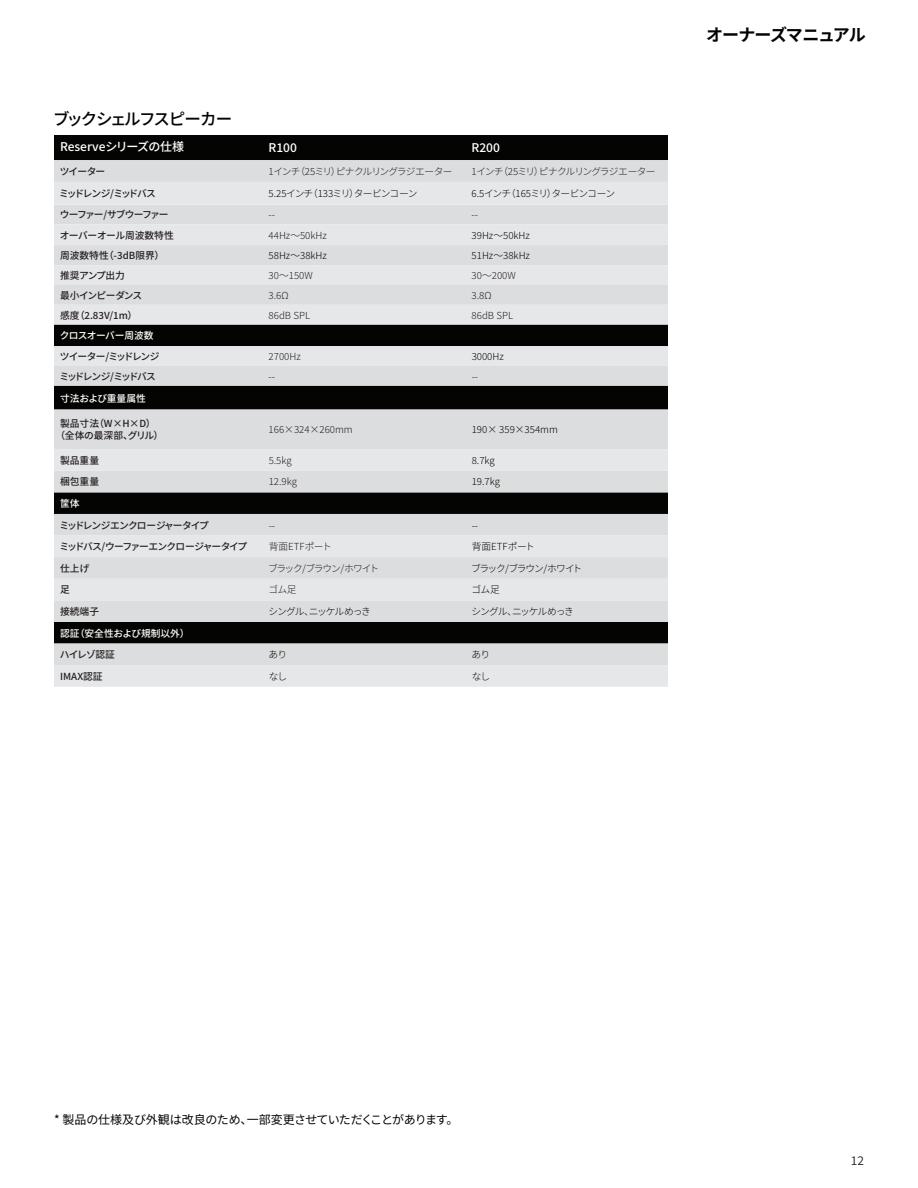
<style>
.page{position:relative;width:918px;height:1188px;background:#fff}
.page>*{position:absolute;margin:0;border:0;box-sizing:border-box;transform-origin:0 0}
.t1{font:700 16.95px "Source Han Sans JP";letter-spacing:-.06em;color:#040503}
.t2{font:500 16.5px "Source Han Sans JP";letter-spacing:-.09em;color:#040503}
.t3{font:12px "Source Han Sans JP";letter-spacing:-.02em;color:#040503}
.t4{font:500 12px "Source Han Sans JP";color:#fff}
.t5{font:12px "Source Han Sans JP";color:#231f20}
.t6{font:300 9.75px "Source Han Sans JP";color:#231f20}
.t7{font:500 9.75px "Source Han Sans JP";letter-spacing:-.07em;color:#231f20}
.t8{font:300 9.75px "Source Han Sans JP";color:#040503}
.t9{font:300 9.75px "Source Han Sans JP";letter-spacing:-.075em;color:#231f20}
.t10{font:500 9.75px/11.7px "Source Han Sans JP";color:#231f20;text-align:center}
.t11{font:300 9.75px "Source Han Sans JP";letter-spacing:-.02em;color:#040503}
.t12{font:500 9.75px "Source Han Sans JP";letter-spacing:-.095em;color:#231f20}
.t13{font:500 9.75px "Source Han Sans JP";letter-spacing:-.015em;color:#fff}
.t14{font:500 9.75px "Source Han Sans JP";letter-spacing:-.155em;color:#231f20}
.t15{font:300 9.75px "Source Han Sans JP";letter-spacing:-.12em;color:#040503}
.t16{font:500 9.75px "Source Han Sans JP";letter-spacing:-.1em;color:#231f20}
.t17{font:300 9.75px "Source Han Sans JP";letter-spacing:-.08em;color:#040503}
.t18{font:300 9.75px "Source Han Sans JP";letter-spacing:-.085em;color:#040503}
.t19{font:300 9.75px "Source Han Sans JP";letter-spacing:-.13em;color:#231f20}
.t20{font:300 9.75px "Source Han Sans JP";letter-spacing:-.13em;color:#040503}
.t21{font:500 9.75px "Source Han Sans JP";letter-spacing:-.105em;color:#231f20}
.t22{font:500 9.75px "Source Han Sans JP";letter-spacing:-.025em;color:#231f20}
.t23{font:500 9.75px "Source Han Sans JP";letter-spacing:-.05em;color:#fff}
.t24{font:500 9.75px "Source Han Sans JP";letter-spacing:-.03em;color:#231f20}
</style>
<div class="page">
<div style="left:54px;top:135px;width:614px;height:25px;background:#040503"></div>
<div style="left:54px;top:160px;width:614px;height:22px;background:#dcdddf"></div>
<svg style="left:54px;top:182px;width:614px;height:505px;background:#babbbc"></svg>
<h2 class="t2" style="left:53px;top:110px;width:181px">ブックシェルフスピーカー</h2>
<p class="t4" style="left:60px;top:139px;width:126px">Reserveシリーズの仕様</p>
<p class="t4" style="left:269px;top:141px;width:30px">R100</p>
<p class="t4" style="left:472px;top:141px;width:30px">R200</p>
<p class="t7" style="left:60px;top:166px;width:47px">ツイーター</p>
<p class="t9" style="left:269px;top:166px;width:185px">1インチ（25ミリ）ピナクルリングラジエーター</p>
<p class="t9" style="left:472px;top:166px;width:185px">1インチ（25ミリ）ピナクルリングラジエーター</p>
<p class="t14" style="left:59px;top:188px;width:98px">ミッドレンジ/ミッドバス</p>
<p class="t17" style="left:269px;top:188px;width:150px">5.25インチ（133ミリ）タービンコーン</p>
<p class="t18" style="left:472px;top:188px;width:145px">6.5インチ（165ミリ）タービンコーン</p>
<p class="t21" style="left:60px;top:209px;width:110px">ウーファー/サブウーファー</p>
<p class="t6" style="left:269px;top:209px;width:8px">--</p>
<p class="t6" style="left:472px;top:209px;width:8px">--</p>
<p class="t22" style="left:60px;top:229px;width:115px">オーバーオール周波数特性</p>
<p class="t6" style="left:269px;top:229px;width:60px">44Hz～50kHz</p>
<p class="t8" style="left:472px;top:229px;width:60px">39Hz～50kHz</p>
<p class="t10" style="left:60px;top:250px;width:106px">周波数特性（-3dB限界）</p>
<p class="t8" style="left:269px;top:250px;width:60px">58Hz～38kHz</p>
<p class="t8" style="left:472px;top:250px;width:60px">51Hz～38kHz</p>
<p class="t24" style="left:60px;top:270px;width:67px">推奨アンプ出力</p>
<p class="t6" style="left:269px;top:270px;width:46px">30～150W</p>
<p class="t6" style="left:472px;top:270px;width:46px">30～200W</p>
<p class="t7" style="left:60px;top:290px;width:84px">最小インピーダンス</p>
<p class="t6" style="left:269px;top:290px;width:22px">3.6Ω</p>
<p class="t6" style="left:472px;top:290px;width:22px">3.8Ω</p>
<p class="t7" style="left:60px;top:309px;width:79px">感度（2.83V/1m）</p>
<p class="t6" style="left:269px;top:309px;width:43px">86dB SPL</p>
<p class="t6" style="left:472px;top:309px;width:43px">86dB SPL</p>
<p class="t23" style="left:60px;top:330px;width:95px">クロスオーバー周波数</p>
<p class="t12" style="left:60px;top:351px;width:101px">ツイーター/ミッドレンジ</p>
<p class="t6" style="left:269px;top:351px;width:34px">2700Hz</p>
<p class="t11" style="left:472px;top:351px;width:34px">3000Hz</p>
<p class="t14" style="left:59px;top:371px;width:98px">ミッドレンジ/ミッドバス</p>
<p class="t6" style="left:269px;top:371px;width:8px">--</p>
<p class="t6" style="left:472px;top:371px;width:8px">--</p>
<p class="t13" style="left:60px;top:392px;width:87px">寸法および重量属性</p>
<p class="t10" style="left:56px;top:418px;width:109px">製品寸法（W×H×D）<br>（全体の最深部、グリル）</p>
<p class="t6" style="left:269px;top:424px;width:86px">166×324×260mm</p>
<p class="t8" style="left:472px;top:424px;width:88px">190× 359×354mm</p>
<p class="t7" style="left:60px;top:455px;width:41px">製品重量</p>
<p class="t6" style="left:269px;top:455px;width:25px">5.5kg</p>
<p class="t11" style="left:472px;top:455px;width:25px">8.7kg</p>
<p class="t7" style="left:60px;top:476px;width:41px">梱包重量</p>
<p class="t6" style="left:269px;top:476px;width:30px">12.9kg</p>
<p class="t11" style="left:472px;top:476px;width:30px">19.7kg</p>
<p class="t13" style="left:60px;top:498px;width:21px">筐体</p>
<p class="t12" style="left:59px;top:520px;width:151px">ミッドレンジエンクロージャータイプ</p>
<p class="t6" style="left:269px;top:520px;width:8px">--</p>
<p class="t11" style="left:472px;top:520px;width:8px">--</p>
<p class="t16" style="left:59px;top:541px;width:189px">ミッドバス/ウーファーエンクロージャータイプ</p>
<p class="t6" style="left:269px;top:541px;width:65px">背面ETFポート</p>
<p class="t8" style="left:472px;top:541px;width:65px">背面ETFポート</p>
<p class="t7" style="left:60px;top:563px;width:31px">仕上げ</p>
<p class="t19" style="left:268px;top:563px;width:113px">ブラック/ブラウン/ホワイト</p>
<p class="t20" style="left:471px;top:563px;width:113px">ブラック/ブラウン/ホワイト</p>
<p class="t7" style="left:60px;top:584px;width:11px">足</p>
<p class="t6" style="left:268px;top:584px;width:30px">ゴム足</p>
<p class="t11" style="left:471px;top:584px;width:30px">ゴム足</p>
<p class="t7" style="left:60px;top:606px;width:40px">接続端子</p>
<p class="t15" style="left:269px;top:606px;width:104px">シングル、ニッケルめっき</p>
<p class="t15" style="left:472px;top:606px;width:104px">シングル、ニッケルめっき</p>
<p class="t13" style="left:60px;top:628px;width:131px">認証（安全性および規制以外）</p>
<p class="t7" style="left:60px;top:649px;width:57px">ハイレゾ認証</p>
<p class="t11" style="left:269px;top:649px;width:20px">あり</p>
<p class="t11" style="left:472px;top:649px;width:20px">あり</p>
<p class="t7" style="left:60px;top:671px;width:44px">IMAX認証</p>
<p class="t11" style="left:269px;top:671px;width:20px">なし</p>
<p class="t11" style="left:472px;top:671px;width:20px">なし</p>
<h1 class="t1" style="left:706px;top:25px;width:161px">オーナーズマニュアル</h1>
<p class="t3" style="left:54px;top:1113px;width:406px">* 製品の仕様及び外観は改良のため、一部変更させていただくことがあります。</p>
<p class="t5" style="left:851px;top:1153px;width:15px">12</p>
</div>
